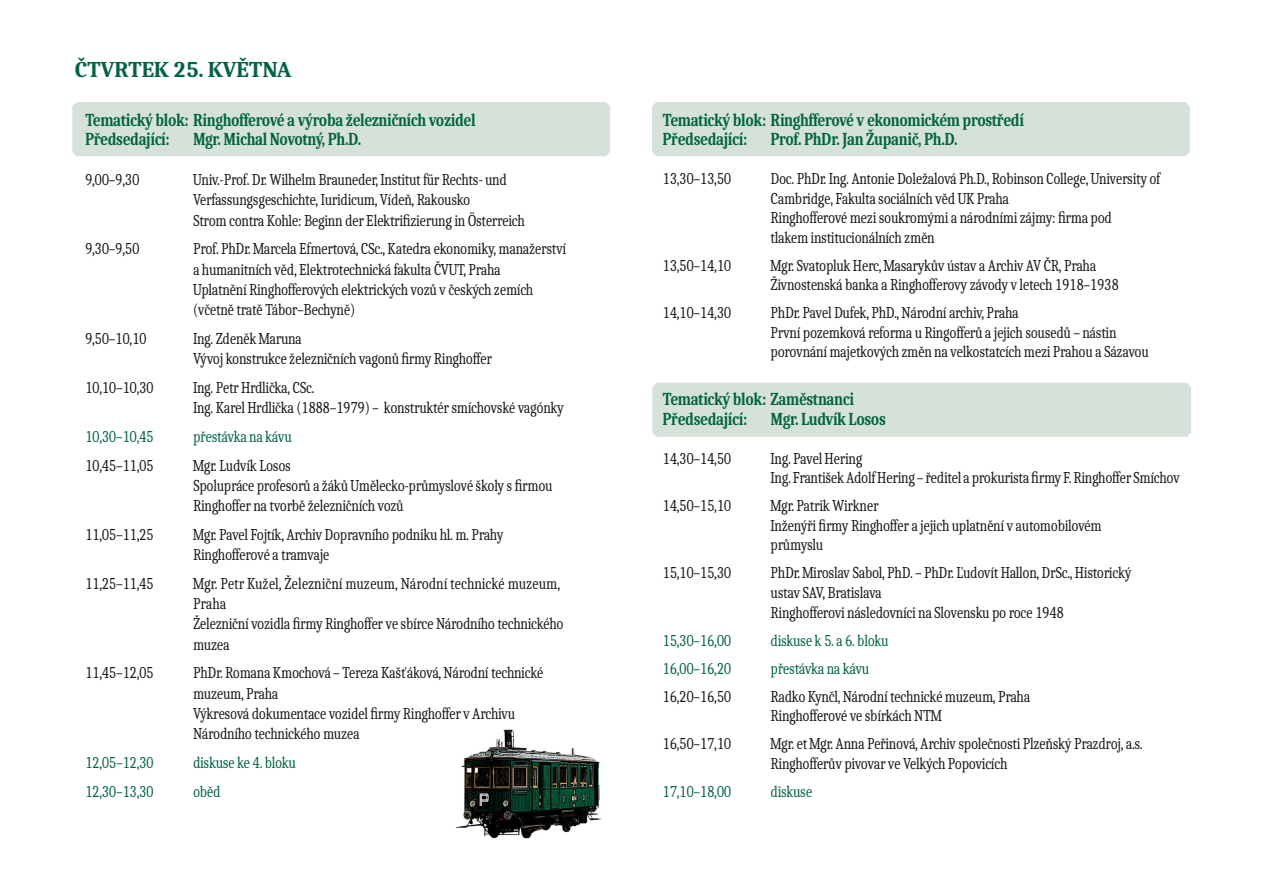
<style>
.page{position:relative;width:1263px;height:893px;background:#fff}
.page>*{position:absolute;margin:0;border:0;box-sizing:border-box;transform-origin:0 0}
.t1{font:700 22.5px "Caladea";letter-spacing:-.025em;color:#006540}
.t2{font:700 18.15px/19.5px "Caladea";letter-spacing:-.025em;color:#006540;scale:.82 1}
.t3{font:16.5px/20.2px "Caladea";letter-spacing:-.025em;color:#1a171c;scale:.82 1}
.t4{font:16.5px "Caladea";letter-spacing:-.025em;color:#006540;scale:.82 1}
</style>
<div class="page">
<img style="left:455px;top:729px;width:147px;height:110px">
<div style="left:652px;top:383px;width:539px;height:54px;background:#d6e1da"></div>
<div style="left:652px;top:102px;width:538px;height:54px;background:#d6e1da"></div>
<div style="left:72px;top:102px;width:538px;height:54px;background:#d6e1da"></div>
<h1 class="t1" style="left:74px;top:56px;width:218px">ČTVRTEK 25. KVĚTNA</h1>
<p class="t2" style="left:85px;top:109px;width:478px">Tematický blok: Ringhofferové a výroba železničních vozidel<br>Předsedající:</p>
<p class="t2" style="left:193px;top:129px;width:207px">Mgr. Michal Novotný, Ph.D.</p>
<p class="t2" style="left:662px;top:109px;width:442px">Tematický blok: Ringhfferové v ekonomickém prostředí<br>Předsedající:</p>
<p class="t2" style="left:770px;top:129px;width:230px">Prof. PhDr. Jan Županič, Ph.D.</p>
<p class="t3" style="left:85px;top:169px;width:68px">9,00–9,30</p>
<p class="t3" style="left:193px;top:169px;width:406px">Univ.-Prof. Dr. Wilhelm Brauneder, Institut für Rechts- und<br>Verfassungsgeschichte, Iuridicum, Vídeň, Rakousko<br>Strom contra Kohle: Beginn der Elektrifizierung in Österreich</p>
<p class="t3" style="left:85px;top:238px;width:68px">9,30–9,50</p>
<p class="t3" style="left:193px;top:238px;width:457px">Prof. PhDr. Marcela Efmertová, CSc., Katedra ekonomiky, manažerství a humanitních věd, Elektrotechnická fakulta ČVUT, Praha<br>Uplatnění Ringhofferových elektrických vozů v českých zemích (včetně tratě Tábor–Bechyně)</p>
<p class="t3" style="left:85px;top:328px;width:77px">9,50–10,10</p>
<p class="t3" style="left:193px;top:328px;width:366px">Ing. Zdeněk Maruna<br>Vývoj konstrukce železničních vagonů firmy Ringhoffer</p>
<p class="t3" style="left:85px;top:377px;width:85px">10,10–10,30</p>
<p class="t3" style="left:193px;top:377px;width:454px">Ing. Petr Hrdlička, CSc.<br>Ing. Karel Hrdlička (1888–1979) – konstruktér smíchovské vagónky</p>
<p class="t4" style="left:85px;top:426px;width:85px">10,30–10,45</p>
<p class="t4" style="left:193px;top:426px;width:122px">přestávka na kávu</p>
<p class="t3" style="left:85px;top:455px;width:85px">10,45–11,05</p>
<p class="t3" style="left:193px;top:455px;width:440px">Mgr. Ludvík Losos<br>Spolupráce profesorů a žáků Umělecko-průmyslové školy s firmou<br>Ringhoffer na tvorbě železničních vozů</p>
<p class="t3" style="left:85px;top:524px;width:85px">11,05–11,25</p>
<p class="t3" style="left:193px;top:524px;width:380px">Mgr. Pavel Fojtík, Archiv Dopravního podniku hl. m. Prahy<br>Ringhofferové a tramvaje</p>
<p class="t3" style="left:85px;top:573px;width:85px">11,25–11,45</p>
<p class="t3" style="left:193px;top:573px;width:454px">Mgr. Petr Kužel, Železniční muzeum, Národní technické muzeum, Praha<br>Železniční vozidla firmy Ringhoffer ve sbírce Národního technického muzea</p>
<p class="t3" style="left:85px;top:662px;width:85px">11,45–12,05</p>
<p class="t3" style="left:193px;top:662px;width:429px">PhDr. Romana Kmochová – Tereza Kašťáková, Národní technické muzeum, Praha<br>Výkresová dokumentace vozidel firmy Ringhoffer v Archivu Národního technického muzea</p>
<p class="t4" style="left:85px;top:752px;width:85px">12,05–12,30</p>
<p class="t4" style="left:193px;top:752px;width:127px">diskuse ke 4. bloku</p>
<p class="t4" style="left:85px;top:781px;width:85px">12,30–13,30</p>
<p class="t4" style="left:193px;top:781px;width:35px">oběd</p>
<p class="t3" style="left:662px;top:168px;width:85px">13,30–13,50</p>
<p class="t3" style="left:770px;top:169px;width:477px;line-height:19.5px">Doc. PhDr. Ing. Antonie Doležalová Ph.D., Robinson College, University of Cambridge, Fakulta sociálních věd UK Praha<br>Ringhofferové mezi soukromými a národními zájmy: firma pod<br>tlakem institucionálních změn</p>
<p class="t3" style="left:662px;top:255px;width:85px">13,50–14,10</p>
<p class="t3" style="left:770px;top:255px;width:426px;line-height:19.5px">Mgr. Svatopluk Herc, Masarykův ústav a Archiv AV ČR, Praha<br>Živnostenská banka a Ringhofferovy závody v letech 1918–1938</p>
<p class="t3" style="left:662px;top:302px;width:85px">14,10–14,30</p>
<p class="t3" style="left:770px;top:303px;width:463px;line-height:19.5px">PhDr. Pavel Dufek, PhD., Národní archiv, Praha<br>První pozemková reforma u Ringofferů a jejich sousedů – nástin porovnání majetkových změn na velkostatcích mezi Prahou a Sázavou</p>
<p class="t2" style="left:662px;top:389px;width:235px">Tematický blok: Zaměstnanci<br>Předsedající:</p>
<p class="t2" style="left:770px;top:408px;width:142px">Mgr. Ludvík Losos</p>
<p class="t3" style="left:662px;top:448px;width:85px">14,30–14,50</p>
<p class="t3" style="left:770px;top:448px;width:501px;line-height:19.5px">Ing. Pavel Hering<br>Ing. František Adolf Hering – ředitel a prokurista firmy F. Ringhoffer Smíchov</p>
<p class="t3" style="left:662px;top:495px;width:85px">14,50–15,10</p>
<p class="t3" style="left:770px;top:496px;width:405px;line-height:19.5px">Mgr. Patrik Wirkner<br>Inženýři firmy Ringhoffer a jejich uplatnění v automobilovém průmyslu</p>
<p class="t3" style="left:662px;top:562px;width:85px">15,10–15,30</p>
<p class="t3" style="left:770px;top:563px;width:442px;line-height:19.5px">PhDr. Miroslav Sabol, PhD. – PhDr. Ľudovít Hallon, DrSc., Historický ustav SAV, Bratislava<br>Ringhofferovi následovníci na Slovensku po roce 1948</p>
<p class="t4" style="left:662px;top:630px;width:85px">15,30–16,00</p>
<p class="t4" style="left:770px;top:630px;width:145px">diskuse k 5. a 6. bloku</p>
<p class="t4" style="left:662px;top:658px;width:85px">16,00–16,20</p>
<p class="t4" style="left:770px;top:658px;width:122px">přestávka na kávu</p>
<p class="t3" style="left:662px;top:685px;width:85px">16,20–16,50</p>
<p class="t3" style="left:770px;top:686px;width:318px;line-height:19.5px">Radko Kynčl, Národní technické muzeum, Praha<br>Ringhofferové ve sbírkách NTM</p>
<p class="t3" style="left:662px;top:733px;width:85px">16,50–17,10</p>
<p class="t3" style="left:770px;top:733px;width:455px;line-height:19.5px">Mgr. et Mgr. Anna Peřinová, Archiv společnosti Plzeňský Prazdroj, a.s.<br>Ringhofferův pivovar ve Velkých Popovicích</p>
<p class="t4" style="left:662px;top:781px;width:85px">17,10–18,00</p>
<p class="t4" style="left:770px;top:781px;width:52px">diskuse</p>
</div>
